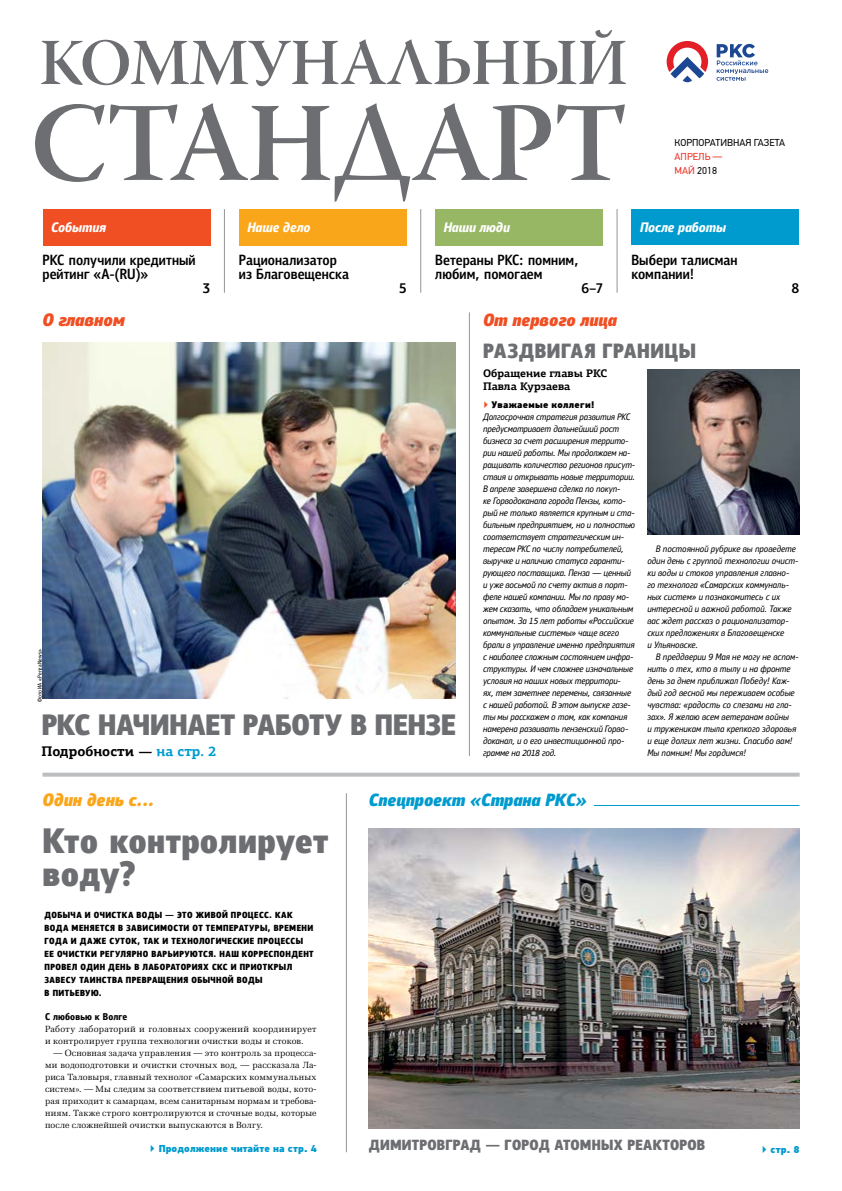
<style>
.page{position:relative;width:842px;height:1191px;background:#fff}
.page>*{position:absolute;margin:0;border:0;box-sizing:border-box;transform-origin:0 0}
.t1{font:700 14px "PF Agora Slab Pro";color:#000}
.t2{font:700 11px/13px "PF Agora Slab Pro";color:#000}
.t3{font:900 10px "PF Din Text Pro";letter-spacing:.01em;color:#009bce}
.t4{font:10px "PF Din Text Pro";color:#000}
.t5{font:10px/14px "PF Din Text Pro";color:#ee3124}
.t6{font:900 9.5px "PF Din Text Pro";letter-spacing:.035em;color:#000}
.t7{font:9px/12px "Zapf Elliptical 711 CBT";letter-spacing:.02em;color:#000}
.t8{font:6px "PF Bulletin Sans Pro";color:#000}
.s1{color:#009bce}
.s2{color:#000}
.s3{color:#f04e23}
</style>
<div class="page">
<img style="left:43px;top:343px;width:412px;height:356px">
<svg style="left:41px;top:30px;width:585px;height:56px"></svg>
<svg style="left:35px;top:103px;width:590px;height:99px"></svg>
<hr style="left:346px;top:793px;width:1px;height:358px;background:#939598">
<svg style="left:43px;top:772px;width:757px;height:4px;background:#c7c8ca"></svg>
<hr style="left:594px;top:805px;width:205px;height:1px;background:#009bce">
<hr style="left:224px;top:209px;width:1px;height:84px;background:#939598">
<hr style="left:617px;top:209px;width:1px;height:84px;background:#939598">
<hr style="left:420px;top:209px;width:1px;height:84px;background:#939598">
<div style="left:631px;top:209px;width:168px;height:36px;background:#009bce"></div>
<div style="left:43px;top:209px;width:167px;height:36px;background:#f04e23"></div>
<img style="left:648px;top:370px;width:151px;height:164px">
<hr style="left:469px;top:313px;width:1px;height:442px;background:#939598">
<div style="left:435px;top:209px;width:168px;height:36px;background:#98b765"></div>
<div style="left:239px;top:209px;width:168px;height:36px;background:#faa61a"></div>
<svg style="left:716px;top:44px;width:52px;height:37px"></svg>
<svg style="left:667px;top:41px;width:41px;height:42px"></svg>
<img style="left:369px;top:828px;width:430px;height:300px">
<p class="t8" style="left:36px;top:672px;width:4px;rotate:-90deg">■</p>
<h1 class="t1" style="left:41px;top:742px;width:177px">Подробности — <span class="s1">на стр. 2</span></h1>
<p class="t7" style="left:45px;top:1023px;width:273px">Работу лабораторий и головных сооружений координирует и контролирует группа технологии очистки воды и стоков.</p>
<p class="t7" style="left:45px;top:1047px;width:273px;text-align:justify;text-indent:9px">— Основная задача управления — это контроль за процесса&shy;ми водоподготовки и очистки сточных вод, — рассказала Ла&shy;риса Таловыря, главный технолог «Самарских коммунальных систем». — Мы следим за соответствием питьевой воды, кото&shy;рая приходит к самарцам, всем санитарным нормам и требова&shy;ниям. Также строго контролируются и сточные воды, которые после сложнейшей очистки выпускаются в Волгу.</p>
<p class="t3" style="left:150px;top:1142px;width:169px">▶ Продолжение читайте на стр. 4</p>
<p class="t4" style="left:675px;top:137px;width:112px">КОРПОРАТИВНАЯ ГАЗЕТА</p>
<p class="t5" style="left:675px;top:150px;width:49px">АПРЕЛЬ —<br>МАЙ <span class="s2">2018</span></p>
<p class="t2" style="left:483px;top:366px;width:126px">Обращение главы РКС<br>Павла Курзаева</p>
<p class="t6" style="left:483px;top:399px;width:113px"><span class="s3">▶</span> Уважаемые коллеги!</p>
<p class="t3" style="left:761px;top:1143px;width:39px">▶ стр. 8</p>
</div>
